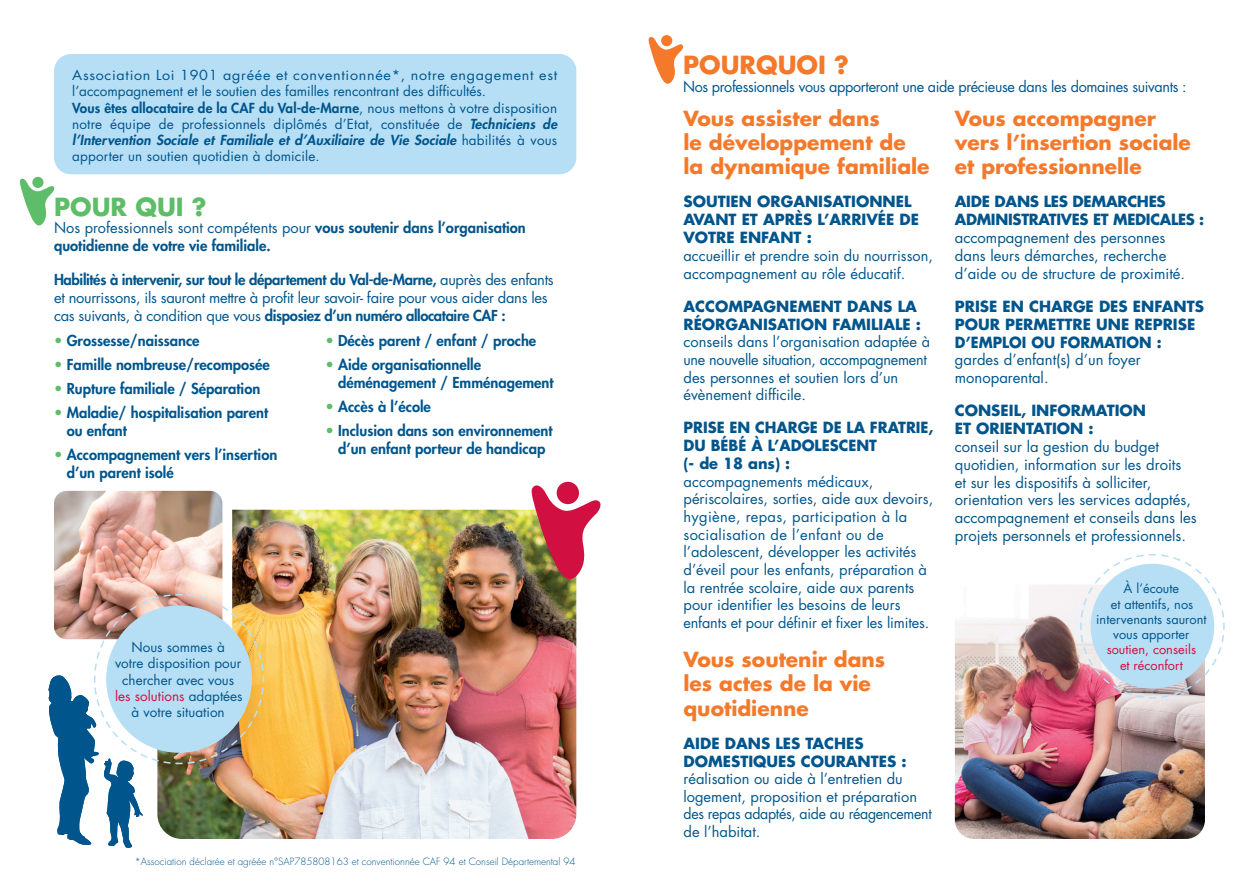
<style>
.page{position:relative;width:1259px;height:893px;background:#fff}
.page>*{position:absolute;margin:0;border:0;box-sizing:border-box;transform-origin:0 0}
.t1{font:700 24.3px "Futura Std";color:#f4792a}
.t2{font:700 24.3px "Futura Std";color:#5ebd68}
.t3{font:700 20.25px/24.3px "Futura Std";color:#f4792a}
.t4{font:700 15px/18px "Futura Std";color:#00558c}
.t5{font:700 15px/18px "Futura Std";letter-spacing:-.02em;color:#00558c}
.t6{font:14.85px/17.9px "Futura Std";color:#00558c}
.t7{font:14.7px/17.7px "Futura Std";color:#00558c}
.t8{font:800 14.7px/17.7px "Futura Std";color:#00558c}
.t9{font:14.7px/17.7px "Futura Std";letter-spacing:-.02em;color:#00558c}
.t10{font:14.7px "Futura Std";letter-spacing:-.025em;color:#00558c}
.t11{font:13.5px/16.2px "Futura Std";color:#00558c;text-align:justify}
.t12{font:13.5px/16.2px "Futura Std";color:#00558c;scale:1.06 1}
.t13{font:12.75px/15.3px "Futura Std";color:#00558c;text-align:center}
.t14{font:300 9.75px "Futura Std";color:#00558c}
.s1{font-weight:800}
.s2{font-weight:800;font-style:italic}
.s3{font-weight:400}
.s4{color:#5ebd68}
.s5{color:#d20f41}
</style>
<div class="page">
<img style="left:232px;top:510px;width:344px;height:329px">
<div style="left:54px;top:54px;width:522px;height:120px;background:#b6dff6;border-radius:17px"></div>
<div style="left:556px;top:482px;width:23px;height:22px;background:#d20f41;border-radius:50%"></div>
<svg style="left:531px;top:485px;width:69px;height:95px"></svg>
<img style="left:54px;top:491px;width:168px;height:102px">
<div style="left:661px;top:35px;width:11px;height:11px;background:#f4792a;border-radius:50%"></div>
<svg style="left:648px;top:37px;width:35px;height:47px"></svg>
<img style="left:955px;top:585px;width:250px;height:254px">
<img style="left:48px;top:593px;width:217px;height:255px">
<svg style="left:1079px;top:554px;width:146px;height:145px"></svg>
<div style="left:32px;top:177px;width:12px;height:11px;background:#5ebd68;border-radius:50%"></div>
<svg style="left:20px;top:178px;width:34px;height:48px"></svg>
<p class="t12" style="left:72px;top:67px;width:459px">Association Loi 1901 agréée et conventionnée*, notre engagement est l’accompagnement et le soutien des familles rencontrant des difficultés.</p>
<p class="t11" style="left:72px;top:100px;width:486px"><span class="s1">Vous êtes allocataire de la CAF du Val-de-Marne</span>, nous mettons à votre disposition notre équipe de professionnels diplômés d’Etat, constituée de <span class="s2">Techniciens de l’Intervention Sociale et Familiale et d’Auxiliaire de Vie Sociale</span> habilités à vous apporter un soutien quotidien à domicile.</p>
<p class="t2" style="left:54px;top:190px;width:154px">POUR QUI ?</p>
<p class="t8" style="left:54px;top:219px;width:473px"><span class="s3">Nos professionnels sont compétents pour</span> vous soutenir dans l’organisation quotidienne de votre vie familiale.</p>
<p class="t9" style="left:54px;top:271px;width:501px"><span class="s1">Habilités à intervenir, sur tout le département du Val-de-Marne,</span> auprès des enfants et nourrissons, ils sauront mettre à profit leur savoir- faire pour vous aider dans les cas suivants, à condition que vous <span class="s1">disposiez d’un numéro allocataire CAF :</span></p>
<p class="t8" style="left:54px;top:332px;width:147px"><span class="s4">•</span> Grossesse/naissance</p>
<p class="t8" style="left:54px;top:356px;width:217px"><span class="s4">•</span> Famille nombreuse/recomposée</p>
<p class="t8" style="left:54px;top:380px;width:208px"><span class="s4">•</span> Rupture familiale / Séparation</p>
<p class="t8" style="left:67px;top:404px;width:203px;text-indent:-13px"><span class="s4">•</span> Maladie/ hospitalisation parent ou enfant</p>
<p class="t8" style="left:67px;top:446px;width:212px;text-indent:-13px"><span class="s4">•</span> Accompagnement vers l’insertion d’un parent isolé</p>
<p class="t8" style="left:325px;top:332px;width:212px"><span class="s4">•</span> Décès parent / enfant / proche</p>
<p class="t8" style="left:338px;top:356px;width:217px;text-indent:-13px"><span class="s4">•</span> Aide organisationnelle déménagement / Emménagement</p>
<p class="t8" style="left:325px;top:398px;width:107px"><span class="s4">•</span> Accès à l’école</p>
<p class="t8" style="left:325px;top:422px;width:229px;text-align:center"><span class="s4">•</span> Inclusion dans son environnement d’un enfant porteur de handicap</p>
<p class="t11" style="left:115px;top:639px;width:129px;text-align:center">Nous sommes à<br>votre disposition pour chercher avec vous <span class="s5">les solutions</span> adaptées à votre situation</p>
<p class="t14" style="left:135px;top:855px;width:442px">*Association déclarée et agréée n°SAP785808163 et conventionnée CAF 94 et Conseil Départemental 94</p>
<p class="t1" style="left:683px;top:49px;width:167px">POURQUOI ?</p>
<p class="t10" style="left:683px;top:77px;width:505px">Nos professionnels vous apporteront une aide précieuse dans les domaines suivants :</p>
<p class="t3" style="left:683px;top:106px;width:248px">Vous assister dans<br>le développement de la dynamique familiale</p>
<p class="t4" style="left:683px;top:192px;width:237px">SOUTIEN ORGANISATIONNEL<br>AVANT ET APRÈS L’ARRIVÉE DE<br>VOTRE ENFANT :</p>
<p class="t7" style="left:683px;top:247px;width:251px">accueillir et prendre soin du nourrisson, accompagnement au rôle éducatif.</p>
<p class="t4" style="left:683px;top:297px;width:239px">ACCOMPAGNEMENT DANS LA<br>RÉORGANISATION FAMILIALE :</p>
<p class="t7" style="left:683px;top:333px;width:248px">conseils dans l’organisation adaptée à une nouvelle situation, accompagnement des personnes et soutien lors d’un évènement difficile.</p>
<p class="t4" style="left:683px;top:418px;width:252px">PRISE EN CHARGE DE LA FRATRIE,<br>DU BÉBÉ À L’ADOLESCENT<br>(- de 18 ans) :</p>
<p class="t7" style="left:683px;top:473px;width:251px">accompagnements médicaux, périscolaires, sorties, aide aux devoirs, hygiène, repas, participation à la socialisation de l’enfant ou de l’adolescent, développer les activités d’éveil pour les enfants, préparation à la rentrée scolaire, aide aux parents pour identifier les besoins de leurs enfants et pour définir et fixer les limites.</p>
<p class="t3" style="left:683px;top:647px;width:203px">Vous soutenir dans les actes de la vie quotidienne</p>
<p class="t4" style="left:683px;top:734px;width:225px">AIDE DANS LES TACHES<br>DOMESTIQUES COURANTES :</p>
<p class="t7" style="left:683px;top:770px;width:250px">réalisation ou aide à l’entretien du logement, proposition et préparation des repas adaptés, aide au réagencement de l’habitat.</p>
<p class="t3" style="left:955px;top:106px;width:238px">Vous accompagner vers l’insertion sociale et professionnelle</p>
<p class="t5" style="left:955px;top:192px;width:251px">AIDE DANS LES DEMARCHES<br>ADMINISTRATIVES ET MEDICALES :</p>
<p class="t6" style="left:955px;top:229px;width:232px">accompagnement des personnes dans leurs démarches, recherche d’aide ou de structure de proximité.</p>
<p class="t4" style="left:955px;top:297px;width:250px">PRISE EN CHARGE DES ENFANTS<br>POUR PERMETTRE UNE REPRISE<br>D’EMPLOI OU FORMATION :</p>
<p class="t6" style="left:955px;top:351px;width:187px">gardes d’enfant(s) d’un foyer monoparental.</p>
<p class="t4" style="left:955px;top:401px;width:193px">CONSEIL, INFORMATION<br>ET ORIENTATION :</p>
<p class="t6" style="left:955px;top:438px;width:243px">conseil sur la gestion du budget quotidien, information sur les droits<br>et sur les dispositifs à solliciter, orientation vers les services adaptés, accompagnement et conseils dans les projets personnels et professionnels.</p>
<p class="t13" style="left:1096px;top:581px;width:112px">À l’écoute<br>et attentifs, nos intervenants sauront vous apporter <span class="s5">soutien, conseils<br>et réconfort</span></p>
</div>
